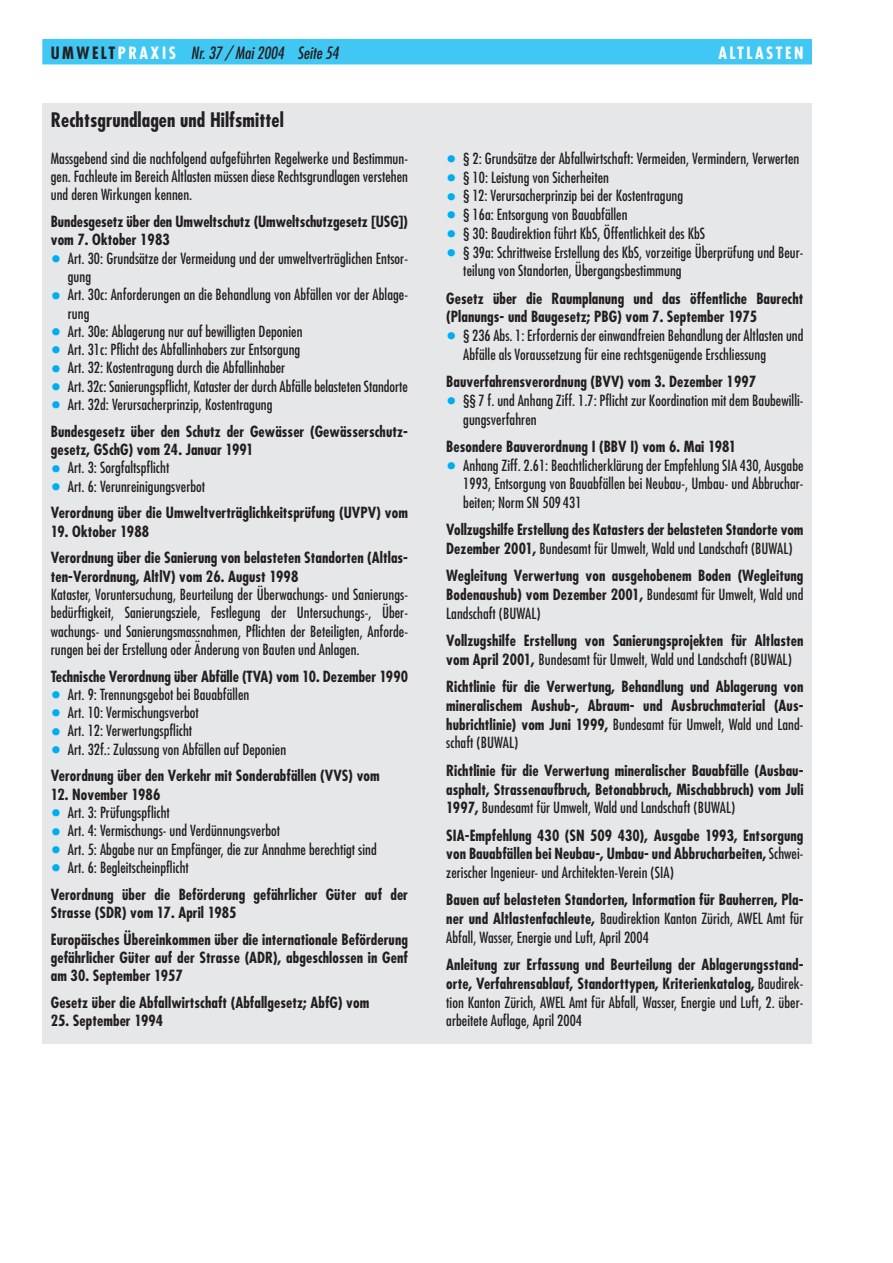
<style>
.page{position:relative;width:893px;height:1263px;background:#fff}
.page>*{position:absolute;margin:0;border:0;box-sizing:border-box;transform-origin:0 0}
.t1{font:700 condensed 19.5px "Futura";letter-spacing:.005em;color:#231f20}
.t2{font:italic condensed 16.5px "Futura";color:#231f20}
.t3{font:700 condensed 16.5px "Futura";letter-spacing:.145em;color:#fff}
.t4{font:700 condensed 15px/18.8px "Futura";letter-spacing:.005em;color:#231f20}
.t5{font:condensed 15px/18.3px "Futura";letter-spacing:.005em;color:#231f20}
.s1{font-weight:700;font-style:normal}
.s2{font-weight:700;font-style:normal;color:#fff}
.s3{font-family:"Times Ten";font-stretch:normal;font-size:21px;color:#00aeef}
.s4{font-family:"Times Ten";font-weight:400;font-stretch:normal;font-size:21px;color:#00aeef}
.s5{font-weight:400}
</style>
<div class="page">
<div style="left:42px;top:103px;width:770px;height:941px;background:#e6e7e9"></div>
<div style="left:42px;top:39px;width:770px;height:25px;background:#40c7f4"></div>
<p class="t2" style="left:51px;top:45px;width:292px"><span class="s1">U M W E L T</span> <span class="s2">P R A X I S</span> Nr.37 / Mai2004 Seite 54</p>
<p class="t3" style="left:718px;top:46px;width:87px">ALTLASTEN</p>
<h1 class="t1" style="left:51px;top:112px;width:234px">Rechtsgrundlagen und Hilfsmittel</h1>
<p class="t5" style="left:51px;top:150px;width:359px;text-align:justify">Massgebend sind die nachfolgend aufgeführten Regelwerke und Bestimmun&shy;gen. Fachleute im Bereich Altlasten müssen diese Rechtsgrundlagen verstehen und deren Wirkungen kennen.</p>
<p class="t4" style="left:51px;top:214px;width:359px;line-height:18.3px">Bundesgesetz über den Umweltschutz (Umweltschutzgesetz [USG]) vom 7. Oktober 1983</p>
<p class="t5" style="left:68px;top:250px;width:342px;text-indent:-17px"><span class="s3">•</span> Art. 30: Grundsätze der Vermeidung und der umweltverträglichen Entsor&shy;gung</p>
<p class="t5" style="left:68px;top:287px;width:342px;text-indent:-17px"><span class="s3">•</span> Art. 30c: Anforderungen an die Behandlung von Abfällen vor der Ablage&shy;rung</p>
<p class="t5" style="left:51px;top:323px;width:253px"><span class="s3">•</span> Art. 30e: Ablagerung nur auf bewilligten Deponien</p>
<p class="t5" style="left:51px;top:342px;width:251px"><span class="s3">•</span> Art. 31c: Pflicht des Abfallinhabers zur Entsorgung</p>
<p class="t5" style="left:51px;top:360px;width:236px"><span class="s3">•</span> Art. 32: Kostentragung durch die Abfallinhaber</p>
<p class="t5" style="left:51px;top:378px;width:359px"><span class="s3">•</span> Art. 32c: Sanierungspflicht, Kataster der durch Abfälle belasteten Standorte</p>
<p class="t4" style="left:51px;top:392px;width:359px;line-height:26.8px"><span class="s4">•</span> <span class="s5">Art. 32d: Verursacherprinzip, Kostentragung<br></span>Bundesgesetz über den Schutz der Gewässer (Gewässerschutz-</p>
<p class="t4" style="left:51px;top:441px;width:204px">gesetz, GSchG) vom 24. Januar 1991</p>
<p class="t5" style="left:51px;top:460px;width:120px"><span class="s3">•</span> Art. 3: Sorgfaltspflicht</p>
<p class="t4" style="left:51px;top:474px;width:359px;line-height:26.8px"><span class="s4">•</span> <span class="s5">Art. 6: Verunreinigungsverbot<br></span>Verordnung über die Umweltverträglichkeitsprüfung (UVPV) vom</p>
<p class="t4" style="left:51px;top:519px;width:359px;line-height:26.8px">19. Oktober 1988<br>Verordnung über die Sanierung von belasteten Standorten (Altlas-</p>
<p class="t4" style="left:51px;top:568px;width:249px">ten-Verordnung, AltlV) vom 26. August 1998</p>
<p class="t5" style="left:51px;top:586px;width:359px;text-align:justify">Kataster, Voruntersuchung, Beurteilung der Überwachungs- und Sanierungs&shy;bedürftigkeit, Sanierungsziele, Festlegung der Untersuchungs-, Über&shy;wachungs- und Sanierungsmassnahmen, Pflichten der Beteiligten, Anforde&shy;rungen bei der Erstellung oder Änderung von Bauten und Anlagen.</p>
<p class="t4" style="left:51px;top:668px;width:359px">Technische Verordnung über Abfälle (TVA) vom 10. Dezember 1990</p>
<p class="t5" style="left:51px;top:686px;width:200px"><span class="s3">•</span> Art. 9: Trennungsgebot bei Bauabfällen</p>
<p class="t5" style="left:51px;top:705px;width:150px"><span class="s3">•</span> Art. 10: Vermischungsverbot</p>
<p class="t5" style="left:51px;top:723px;width:143px"><span class="s3">•</span> Art. 12: Verwertungspflicht</p>
<p class="t4" style="left:51px;top:737px;width:331px;line-height:26.8px"><span class="s4">•</span> <span class="s5">Art. 32f.: Zulassung von Abfällen auf Deponien<br></span>Verordnung über den Verkehr mit Sonderabfällen (VVS) vom</p>
<p class="t4" style="left:51px;top:786px;width:111px">12. November 1986</p>
<p class="t5" style="left:51px;top:804px;width:121px"><span class="s3">•</span> Art. 3: Prüfungspflicht</p>
<p class="t5" style="left:51px;top:823px;width:231px"><span class="s3">•</span> Art. 4: Vermischungs- und Verdünnungsverbot</p>
<p class="t5" style="left:51px;top:841px;width:328px"><span class="s3">•</span> Art. 5: Abgabe nur an Empfänger, die zur Annahme berechtigt sind</p>
<p class="t4" style="left:51px;top:855px;width:359px;line-height:26.8px"><span class="s4">•</span> <span class="s5">Art. 6: Begleitscheinpflicht<br></span>Verordnung über die Beförderung gefährlicher Güter auf der</p>
<p class="t4" style="left:51px;top:900px;width:359px;line-height:26.8px">Strasse (SDR) vom 17. April 1985<br>Europäisches Übereinkommen über die internationale Beförderung</p>
<p class="t4" style="left:51px;top:950px;width:359px;line-height:18.3px">gefährlicher Güter auf der Strasse (ADR), abgeschlossen in Genf am 30. September 1957</p>
<p class="t4" style="left:51px;top:994px;width:320px">Gesetz über die Abfallwirtschaft (Abfallgesetz; AbfG) vom</p>
<p class="t4" style="left:51px;top:1013px;width:114px">25. September 1994</p>
<p class="t5" style="left:446px;top:150px;width:355px"><span class="s3">•</span> § 2: Grundsätze der Abfallwirtschaft: Vermeiden, Vermindern, Verwerten</p>
<p class="t5" style="left:446px;top:169px;width:164px"><span class="s3">•</span> § 10: Leistung von Sicherheiten</p>
<p class="t5" style="left:446px;top:188px;width:238px"><span class="s3">•</span> § 12: Verursacherprinzip bei der Kostentragung</p>
<p class="t5" style="left:446px;top:207px;width:183px"><span class="s3">•</span> § 16a: Entsorgung von Bauabfällen</p>
<p class="t5" style="left:446px;top:225px;width:260px"><span class="s3">•</span> § 30: Baudirektion führt KbS, Öffentlichkeit des KbS</p>
<p class="t5" style="left:463px;top:244px;width:342px;line-height:18.8px;text-indent:-17px"><span class="s3">•</span> § 39a: Schrittweise Erstellung des KbS, vorzeitige Überprüfung und Beur&shy;teilung von Standorten, Übergangsbestimmung</p>
<p class="t4" style="left:446px;top:290px;width:359px">Gesetz über die Raumplanung und das öffentliche Baurecht (Planungs- und Baugesetz; PBG) vom 7. September 1975</p>
<p class="t5" style="left:463px;top:327px;width:342px;line-height:18.8px;text-indent:-17px"><span class="s3">•</span> § 236 Abs. 1: Erfordernis der einwandfreien Behandlung der Altlasten und<br>Abfälle als Voraussetzung für eine rechtsgenügende Erschliessung</p>
<p class="t4" style="left:446px;top:374px;width:311px">Bauverfahrensverordnung (BVV) vom 3. Dezember 1997</p>
<p class="t5" style="left:463px;top:392px;width:342px;line-height:18.8px;text-indent:-17px"><span class="s3">•</span> §§ 7 f. und Anhang Ziff. 1.7: Pflicht zur Koordination mit dem Baubewilli&shy;gungsverfahren</p>
<p class="t4" style="left:446px;top:438px;width:291px">Besondere Bauverordnung I (BBV I) vom 6. Mai 1981</p>
<p class="t5" style="left:463px;top:457px;width:342px;line-height:18.8px;text-align:justify;text-indent:-17px"><span class="s3">•</span> Anhang Ziff. 2.61: Beachtlicherklärung der Empfehlung SIA 430, Ausgabe 1993, Entsorgung von Bauabfällen bei Neubau-, Umbau- und Abbruchar&shy;beiten; Norm SN 509 431</p>
<p class="t4" style="left:446px;top:522px;width:359px">Vollzugshilfe Erstellung des Katasters der belasteten Standorte vom<br>Dezember 2001, <span class="s5">Bundesamt für Umwelt, Wald und Landschaft (BUWAL)</span></p>
<p class="t4" style="left:446px;top:568px;width:359px;text-align:justify">Wegleitung Verwertung von ausgehobenem Boden (Wegleitung Bodenaushub) vom Dezember 2001, <span class="s5">Bundesamt für Umwelt, Wald und Landschaft (BUWAL)</span></p>
<p class="t4" style="left:446px;top:633px;width:359px">Vollzugshilfe Erstellung von Sanierungsprojekten für Altlasten vom April 2001, <span class="s5">Bundesamt für Umwelt, Wald und Landschaft (BUWAL)</span></p>
<p class="t4" style="left:446px;top:679px;width:359px;text-align:justify">Richtlinie für die Verwertung, Behandlung und Ablagerung von mineralischem Aushub-, Abraum- und Ausbruchmaterial (Aus&shy;hubrichtlinie) vom Juni 1999, <span class="s5">Bundesamt für Umwelt, Wald und Land&shy;schaft (BUWAL)</span></p>
<p class="t4" style="left:446px;top:762px;width:359px;text-align:justify">Richtlinie für die Verwertung mineralischer Bauabfälle (Ausbau&shy;asphalt, Strassenaufbruch, Betonabbruch, Mischabbruch) vom Juli 1997, <span class="s5">Bundesamt für Umwelt, Wald und Landschaft (BUWAL)</span></p>
<p class="t4" style="left:446px;top:827px;width:359px;text-align:justify">SIA-Empfehlung 430 (SN 509 430), Ausgabe 1993, Entsorgung von Bauabfällen bei Neubau-, Umbau- und Abbrucharbeiten, <span class="s5">Schwei&shy;zerischer Ingenieur- und Architekten-Verein (SIA)</span></p>
<p class="t4" style="left:446px;top:892px;width:359px;text-align:justify">Bauen auf belasteten Standorten, Information für Bauherren, Pla&shy;ner und Altlastenfachleute, <span class="s5">Baudirektion Kanton Zürich, AWEL Amt für Abfall, Wasser, Energie und Luft, April 2004</span></p>
<p class="t4" style="left:446px;top:956px;width:359px;text-align:justify">Anleitung zur Erfassung und Beurteilung der Ablagerungsstand&shy;orte, Verfahrensablauf, Standorttypen, Kriterienkatalog, <span class="s5">Baudirek&shy;tion Kanton Zürich, AWEL Amt für Abfall, Wasser, Energie und Luft, 2. über&shy;arbeitete Auflage, April 2004</span></p>
</div>
